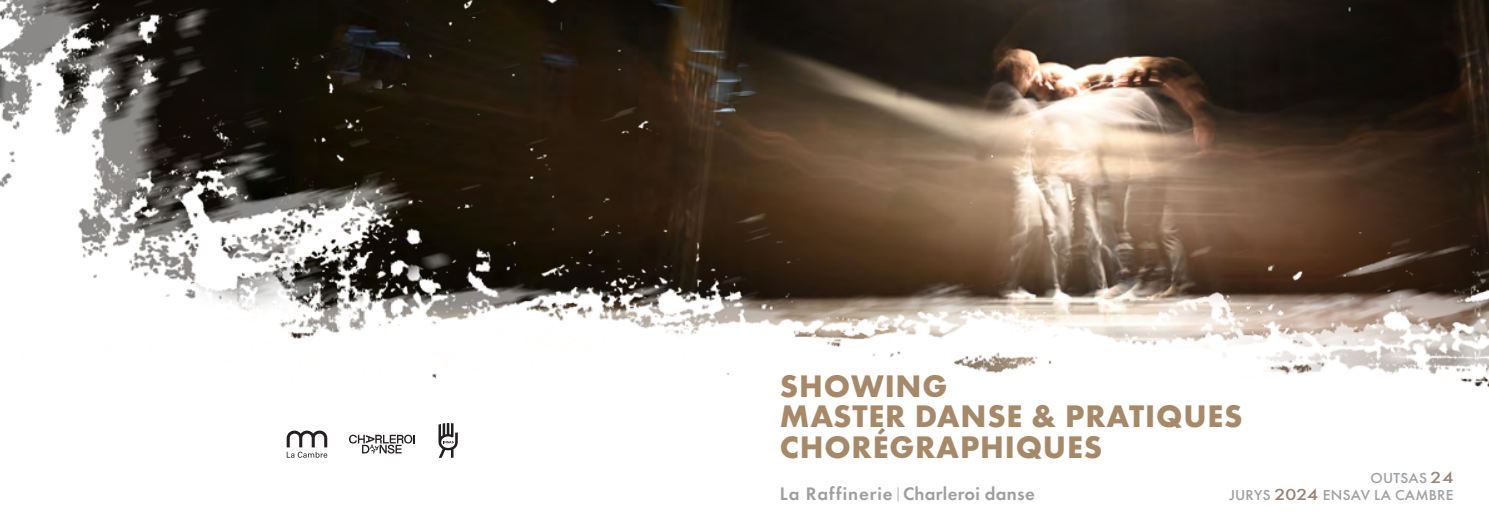
<style>
.page{position:relative;width:1489px;height:527px;background:#fff}
.page>*{position:absolute;margin:0;border:0;box-sizing:border-box;transform-origin:0 0}
.t1{font:700 32.38px/30.1px "Futura PT";letter-spacing:.025em;color:#a58969}
.t2{font:600 18.75px "Futura PT";letter-spacing:.015em;color:#9d9fa2}
.t3{font:500 15px/17px "Futura PT";letter-spacing:.015em;color:#9d9fa2;text-align:right;scale:1.04 1}
.s1{font-weight:300;font-size:14px}
.s2{font-size:16.62px;color:#998374}
</style>
<div class="page">
<img style="left:0;top:0;width:1488px;height:387px">
<svg style="left:287px;top:430px;width:40px;height:27px"></svg>
<svg style="left:349px;top:434px;width:65px;height:19px"></svg>
<svg style="left:438px;top:423px;width:20px;height:34px"></svg>
<p class="t1" style="left:780px;top:370px;width:464px">SHOWING<br>MASTER DANSE &amp; PRATIQUES<br>CHORÉGRAPHIQUES</p>
<p class="t2" style="left:780px;top:481px;width:256px">La Raffinerie<span class="s1">|</span>Charleroi danse</p>
<p class="t3" style="left:1229px;top:469px;width:217px">OUTSAS <span class="s2">24<br></span>JURYS <span class="s2">2024</span> ENSAV LA CAMBRE</p>
</div>
